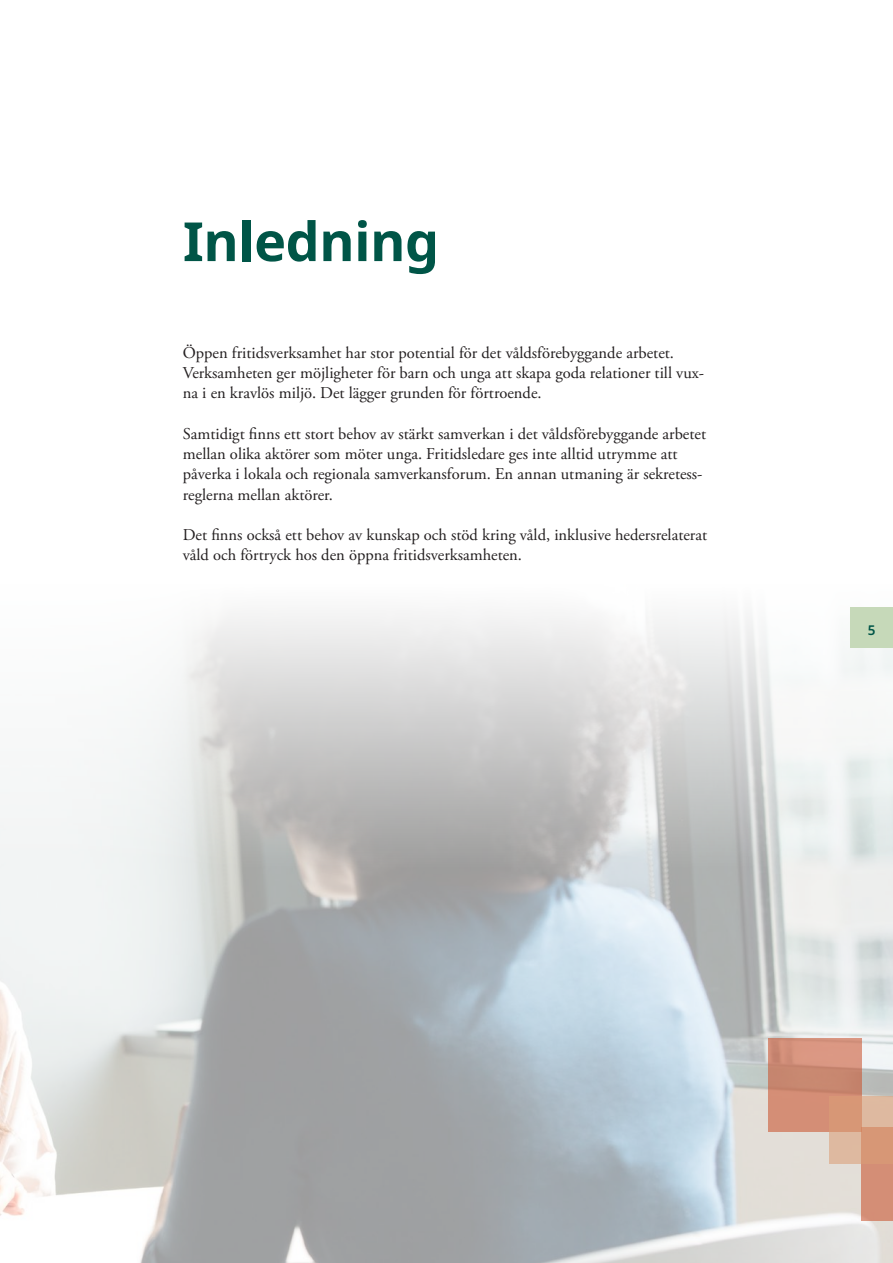
<style>
.page{position:relative;width:893px;height:1263px;background:#fff}
.page>*{position:absolute;margin:0;border:0;box-sizing:border-box;transform-origin:0 0}
.t1{font:700 54px "Noto Sans";letter-spacing:-.01em;color:#005547}
.t2{font:16.5px/20.2px "Adobe Garamond Pro";color:#231f20}
.t3{font:600 13.5px "Noto Sans";color:#005547}
</style>
<div class="page">
<img style="left:0;top:1208px;width:893px;height:55px">
<svg style="left:0;top:607px;width:893px;height:601px"></svg>
<div style="left:768px;top:1039px;width:93px;height:93px;background:linear-gradient(to right,#cf8b74,#d18f79)"></div>
<div style="left:861px;top:1127px;width:32px;height:93px;background:#d48e76"></div>
<svg style="left:829px;top:1096px;width:64px;height:67px;fill:#d89776"></svg>
<div style="left:850px;top:608px;width:43px;height:40px;background:#c6d9b9"></div>
<h1 class="t1" style="left:183px;top:203px;width:258px">Inledning</h1>
<p class="t2" style="left:183px;top:343px;width:523px">Öppen fritidsverksamhet har stor potential för det våldsförebyggande arbetet.<br>Verksamheten ger möjligheter för barn och unga att skapa goda relationer till vux&shy;na i en kravlös miljö. Det lägger grunden för förtroende.</p>
<p class="t2" style="left:183px;top:424px;width:525px">Samtidigt finns ett stort behov av stärkt samverkan i det våldsförebyggande arbetet mellan olika aktörer som möter unga. Fritidsledare ges inte alltid utrymme att påverka i lokala och regionala samverkansforum. En annan utmaning är sekretess&shy;reglerna mellan aktörer.</p>
<p class="t2" style="left:183px;top:525px;width:526px">Det finns också ett behov av kunskap och stöd kring våld, inklusive hedersrelaterat våld och förtryck hos den öppna fritidsverksamheten.</p>
<p class="t3" style="left:868px;top:621px;width:9px">5</p>
</div>
